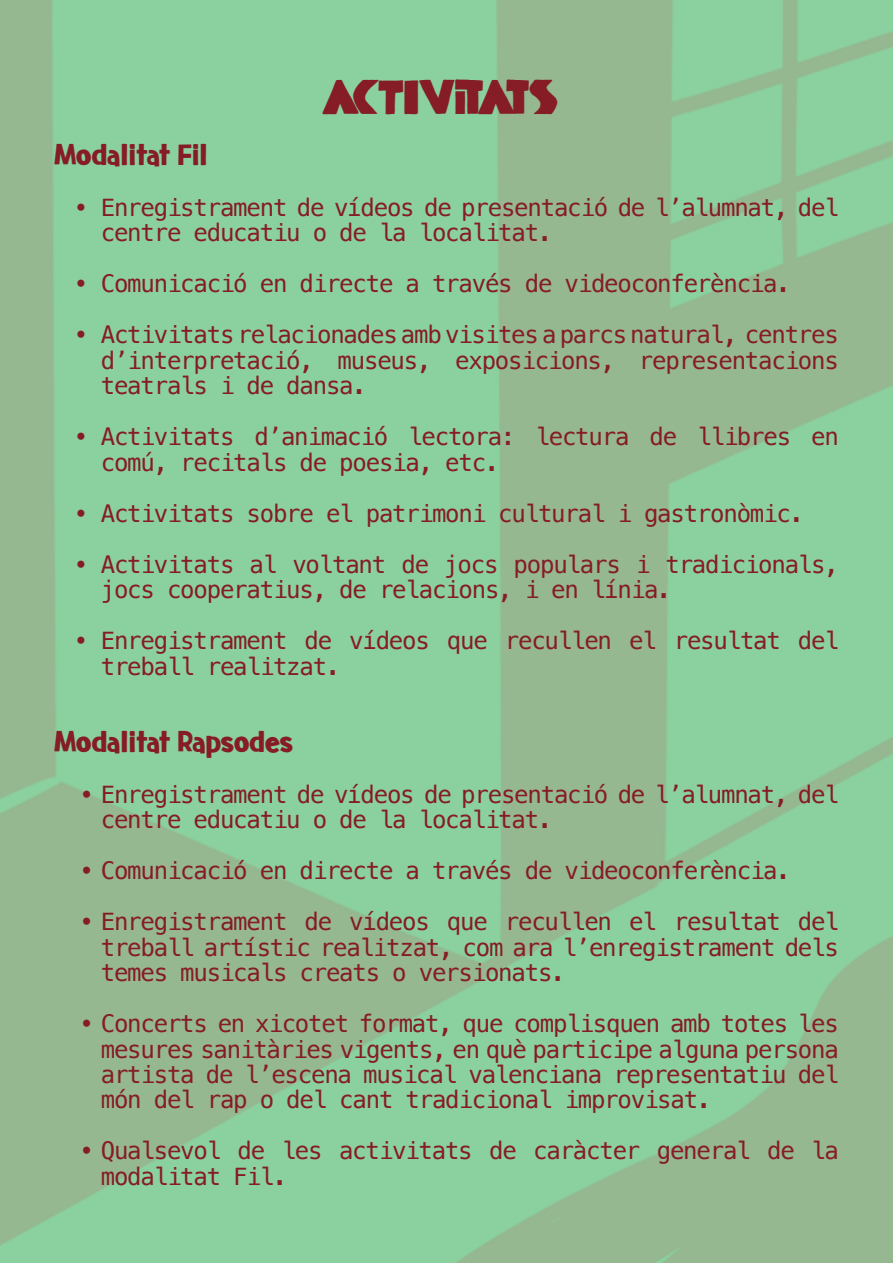
<style>
.page{position:relative;width:893px;height:1263px;background:#fff}
.page>*{position:absolute;margin:0;border:0;box-sizing:border-box;transform-origin:0 0}
.t1{font:45px "meatloafsolid";color:#851c26}
.t2{font:45px "Kokoschka";letter-spacing:-.06em;color:#851c26}
.t3{font:24px/25.5px "Menlo";letter-spacing:-.05em;color:#851c26}
</style>
<div class="page">
<h1 class="t2" style="left:323px;top:70px;width:227px">ACTIVITATS</h1>
<h1 class="t1" style="left:54px;top:132px;width:155px">Modalitat Fil</h1>
<p class="t3" style="left:101px;top:195px;width:740px;text-indent:-27px">• Enregistrament de vídeos de presentació de l’alumnat, del centre educatiu o de la localitat.</p>
<p class="t3" style="left:74px;top:272px;width:719px">• Comunicació en directe a través de videoconferència.</p>
<p class="t3" style="left:101px;top:323px;width:740px;text-align:justify;text-indent:-27px">• Activitats relacionades amb visites a parcs natural, centres d’interpretació, museus, exposicions, representacions teatrals i de dansa.</p>
<p class="t3" style="left:101px;top:425px;width:740px;text-indent:-27px">• Activitats d’animació lectora: lectura de llibres en comú, recitals de poesia, etc.</p>
<p class="t3" style="left:74px;top:501px;width:732px">• Activitats sobre el patrimoni cultural i gastronòmic.</p>
<p class="t3" style="left:101px;top:552px;width:740px;text-indent:-27px">• Activitats al voltant de jocs populars i tradicionals, jocs cooperatius, de relacions, i en línia.</p>
<p class="t3" style="left:101px;top:629px;width:740px;text-indent:-27px">• Enregistrament de vídeos que recullen el resultat del treball realitzat.</p>
<h1 class="t1" style="left:54px;top:719px;width:241px">Modalitat Rapsodes</h1>
<p class="t3" style="left:101px;top:782px;width:740px;text-indent:-21px">• Enregistrament de vídeos de presentació de l’alumnat, del centre educatiu o de la localitat.</p>
<p class="t3" style="left:80px;top:858px;width:713px">• Comunicació en directe a través de videoconferència.</p>
<p class="t3" style="left:101px;top:909px;width:740px;text-align:justify;text-indent:-21px">• Enregistrament de vídeos que recullen el resultat del treball artístic realitzat, com ara l’enregistrament dels temes musicals creats o versionats.</p>
<p class="t3" style="left:101px;top:1011px;width:740px;text-align:justify;text-indent:-21px">• Concerts en xicotet format, que complisquen amb totes les mesures sanitàries vigents, en què participe alguna persona artista de l’escena musical valenciana representatiu del món del rap o del cant tradicional improvisat.</p>
<p class="t3" style="left:101px;top:1139px;width:740px;text-indent:-21px">• Qualsevol de les activitats de caràcter general de la modalitat Fil.</p>
</div>
